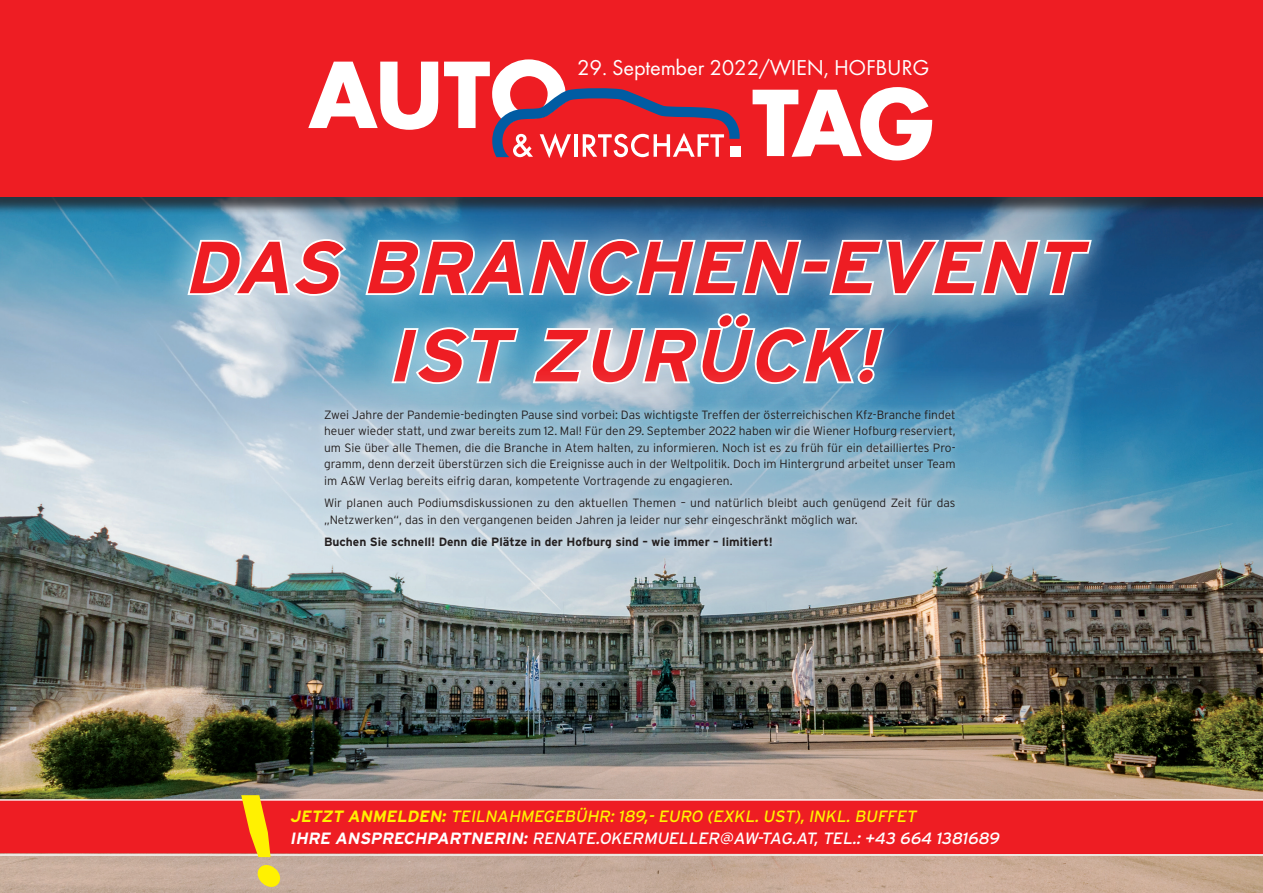
<style>
.page{position:relative;width:1263px;height:893px;background:#fff}
.page>*{position:absolute;margin:0;border:0;box-sizing:border-box;transform-origin:0 0}
.t1{font:italic 700 129px "Interstate";color:#fff101}
.t2{font:italic 700 73.5px/88.2px "Interstate";color:#ee1d23;text-align:center}
.t3{font:22.35px "Futura T";letter-spacing:-.01em;color:#fff}
.t4{font:italic 16.35px/21.8px "Interstate";color:#fff101}
.t5{font:300 12px/16.5px "Interstate";color:#231f20;text-align:justify}
.t6{font:700 12px "Interstate";color:#231f20}
.s1{font-weight:700}
.s2{font-weight:700;color:#fff}
.s3{color:#fff}
</style>
<div class="page">
<img style="left:0;top:215px;width:1263px;height:678px">
<div style="left:159px;top:209px;width:961px;height:205px;background:#fff;opacity:.75"></div>
<svg style="left:185px;top:237px;width:164px;height:61px"></svg>
<svg style="left:363px;top:237px;width:731px;height:61px"></svg>
<svg style="left:389px;top:325px;width:132px;height:43px"></svg>
<svg style="left:530px;top:312px;width:357px;height:56px"></svg>
<div style="left:0;top:801px;width:1263px;height:53px;background:#ee1d23"></div>
<hr style="left:0;top:799px;width:1263px;height:2px;background:#fff">
<hr style="left:0;top:854px;width:1263px;height:2px;background:#fff">
<div style="left:0;top:0;width:1263px;height:215px;background:#231f20;opacity:.75"></div>
<div style="left:0;top:0;width:1263px;height:197px;background:#ee1d23"></div>
<svg style="left:308px;top:62px;width:130px;height:68px"></svg>
<svg style="left:444px;top:59px;width:296px;height:99px"></svg>
<svg style="left:753px;top:87px;width:179px;height:74px"></svg>
<svg style="left:215px;top:368px;width:869px;height:223px;background:#99b9ca"></svg>
<div style="left:316px;top:401px;width:648px;height:156px;background:#fff;opacity:.75"></div>
<h3 class="t3" style="left:577px;top:55px;width:354px">29. September 2022/WIEN, HOFBURG</h3>
<h2 class="t2" style="left:183px;top:223px;width:918px">DAS BRANCHEN-EVENT<br>IST ZURÜCK!</h2>
<p class="t5" style="left:324px;top:406px;width:633px">Zwei Jahre der Pandemie-bedingten Pause sind vorbei: Das wichtigste Treffen der österreichischen Kfz-Branche findet heuer wieder statt, und zwar bereits zum 12. Mal! Für den 29. September 2022 haben wir die Wiener Hofburg reserviert, um Sie über alle Themen, die die Branche in Atem halten, zu informieren. Noch ist es zu früh für ein detailliertes Pro&shy;gramm, denn derzeit überstürzen sich die Ereignisse auch in der Weltpolitik. Doch im Hintergrund arbeitet unser Team im A&amp;W Verlag bereits eifrig daran, kompetente Vortragende zu engagieren.</p>
<p class="t5" style="left:324px;top:495px;width:633px">Wir planen auch Podiumsdiskussionen zu den aktuellen Themen – und natürlich bleibt auch genügend Zeit für das „Netzwerken“, das in den vergangenen beiden Jahren ja leider nur sehr eingeschränkt möglich war.</p>
<p class="t6" style="left:324px;top:536px;width:450px">Buchen Sie schnell! Denn die Plätze in der Hofburg sind – wie immer – limitiert!</p>
<h1 class="t1" style="left:249px;top:768px;width:78px">!</h1>
<h3 class="t4" style="left:290px;top:806px;width:714px"><span class="s1">JETZT ANMELDEN:</span> TEILNAHMEGEBÜHR:189,-EURO (EXKL.UST),INKL.BUFFET<br><span class="s2">IHRE ANSPRECHPARTNERIN:</span> <span class="s3">RENATE.OKERMUELLER@AW-TAG.AT,TEL.:+43 664 1381689</span></h3>
</div>
